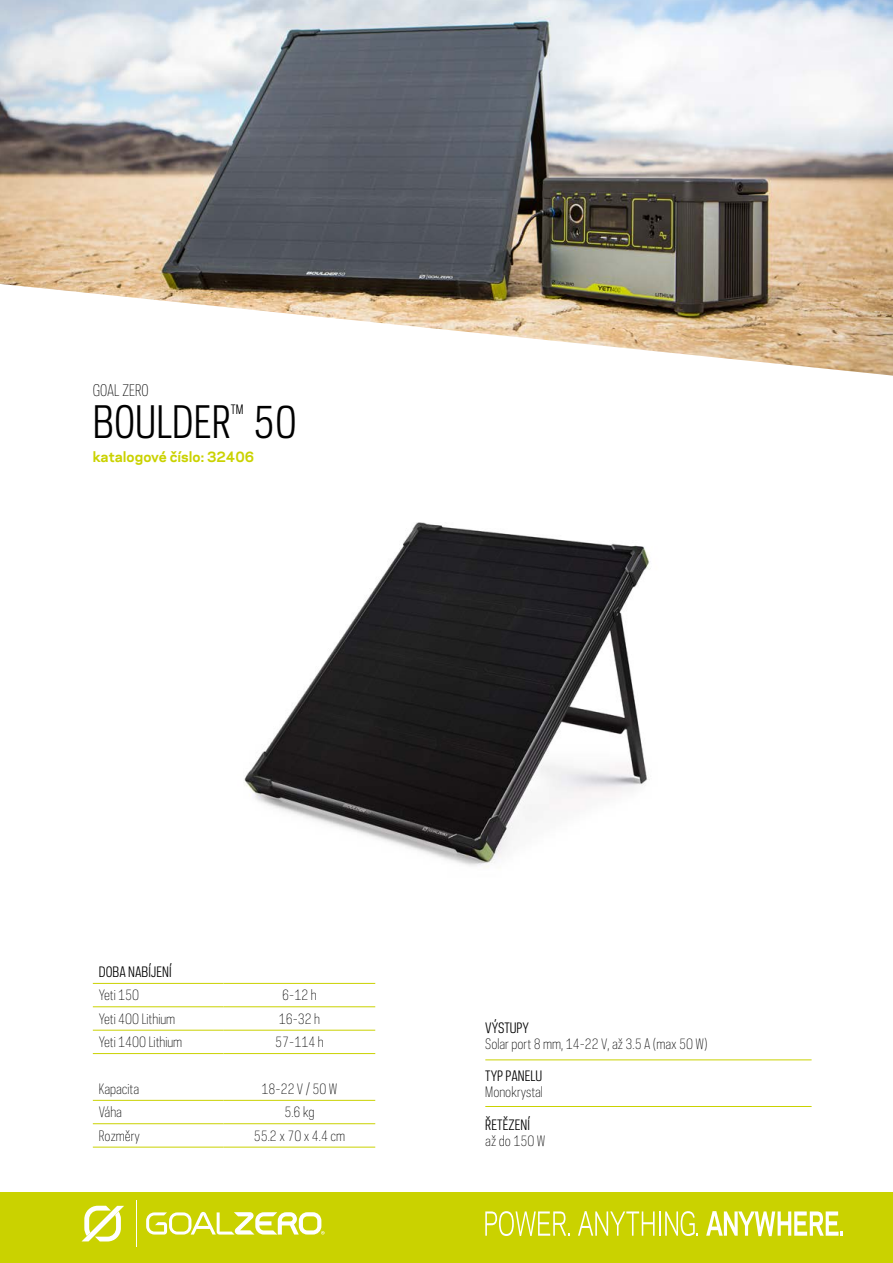
<style>
.page{position:relative;width:893px;height:1263px;background:#fff}
.page>*{position:absolute;margin:0;border:0;box-sizing:border-box;transform-origin:0 0}
.t1{font:42px "Galaxie Polaris Condensed";color:#000}
.t2{font:300 15px "Galaxie Polaris Condensed";color:#000}
.t3{font:300 13.5px "Galaxie Polaris Condensed";color:#000}
.t4{font:13.5px "Galaxie Polaris Condensed";color:#000}
.t5{font:700 13.5px "Galaxie Polaris";color:#cad200}
.t6{font:12.3px "Galaxie Polaris Condensed";color:#000}
</style>
<div class="page">
<hr style="left:93px;top:983px;width:131px;height:1px;background:#cad200">
<hr style="left:224px;top:983px;width:151px;height:1px;background:#cad200">
<hr style="left:93px;top:1006px;width:131px;height:1px;background:#cad200">
<hr style="left:224px;top:1006px;width:151px;height:1px;background:#cad200">
<hr style="left:93px;top:1030px;width:131px;height:1px;background:#cad200">
<hr style="left:224px;top:1030px;width:151px;height:1px;background:#cad200">
<hr style="left:93px;top:1053px;width:131px;height:1px;background:#cad200">
<hr style="left:224px;top:1053px;width:151px;height:1px;background:#cad200">
<hr style="left:93px;top:1100px;width:131px;height:1px;background:#cad200">
<hr style="left:224px;top:1100px;width:151px;height:1px;background:#cad200">
<hr style="left:93px;top:1123px;width:131px;height:1px;background:#cad200">
<hr style="left:224px;top:1123px;width:151px;height:1px;background:#cad200">
<hr style="left:93px;top:1147px;width:131px;height:1px;background:#cad200">
<hr style="left:224px;top:1147px;width:151px;height:1px;background:#cad200">
<img style="left:244px;top:522px;width:407px;height:345px">
<div style="left:0;top:1192px;width:893px;height:71px;background:#cad200"></div>
<svg style="left:82px;top:1206px;width:42px;height:35px"></svg>
<hr style="left:136px;top:1200px;width:1px;height:47px;background:#fff">
<svg style="left:146px;top:1212px;width:179px;height:22px"></svg>
<svg style="left:485px;top:1211px;width:85px;height:25px"></svg>
<svg style="left:578px;top:1211px;width:77px;height:25px"></svg>
<hr style="left:659px;top:1211px;width:2px;height:25px;background:#fff">
<svg style="left:665px;top:1211px;width:33px;height:25px"></svg>
<svg style="left:706px;top:1211px;width:137px;height:25px"></svg>
<hr style="left:485px;top:1059px;width:327px;height:1px;background:#cad200">
<img style="left:0;top:0;width:893px;height:376px">
<hr style="left:485px;top:1106px;width:327px;height:1px;background:#cad200">
<p class="t2" style="left:93px;top:380px;width:57px">GOAL ZERO</p>
<h1 class="t1" style="left:93px;top:393px;width:206px">BOULDER 50</h1>
<p class="t6" style="left:231px;top:401px;width:14px">TM</p>
<p class="t5" style="left:93px;top:446px;width:163px">katalogové číslo: 32406</p>
<p class="t4" style="left:99px;top:963px;width:74px">DOBA NABÍJENÍ</p>
<p class="t3" style="left:99px;top:986px;width:42px">Yeti 150</p>
<p class="t3" style="left:282px;top:986px;width:36px">6-12 h</p>
<p class="t3" style="left:99px;top:1009px;width:78px">Yeti 400 Lithium</p>
<p class="t3" style="left:279px;top:1009px;width:43px">16-32 h</p>
<p class="t3" style="left:99px;top:1033px;width:85px">Yeti 1400 Lithium</p>
<p class="t3" style="left:275px;top:1033px;width:50px">57-114 h</p>
<p class="t3" style="left:99px;top:1079px;width:42px">Kapacita</p>
<p class="t3" style="left:261px;top:1079px;width:77px">18-22 V / 50 W</p>
<p class="t3" style="left:99px;top:1103px;width:25px">Váha</p>
<p class="t3" style="left:284px;top:1103px;width:32px">5.6 kg</p>
<p class="t3" style="left:99px;top:1126px;width:43px">Rozměry</p>
<p class="t3" style="left:254px;top:1126px;width:93px">55.2 x 70 x 4.4 cm</p>
<p class="t4" style="left:485px;top:1018px;width:45px">VÝSTUPY</p>
<p class="t3" style="left:485px;top:1034px;width:224px">Solar port 8 mm, 14-22 V, až 3.5 A (max 50 W)</p>
<p class="t4" style="left:485px;top:1067px;width:58px">TYP PANELU</p>
<p class="t3" style="left:485px;top:1083px;width:59px">Monokrystal</p>
<p class="t4" style="left:485px;top:1116px;width:46px">ŘETĚZENÍ</p>
<p class="t3" style="left:485px;top:1132px;width:61px">až do 150 W</p>
</div>
